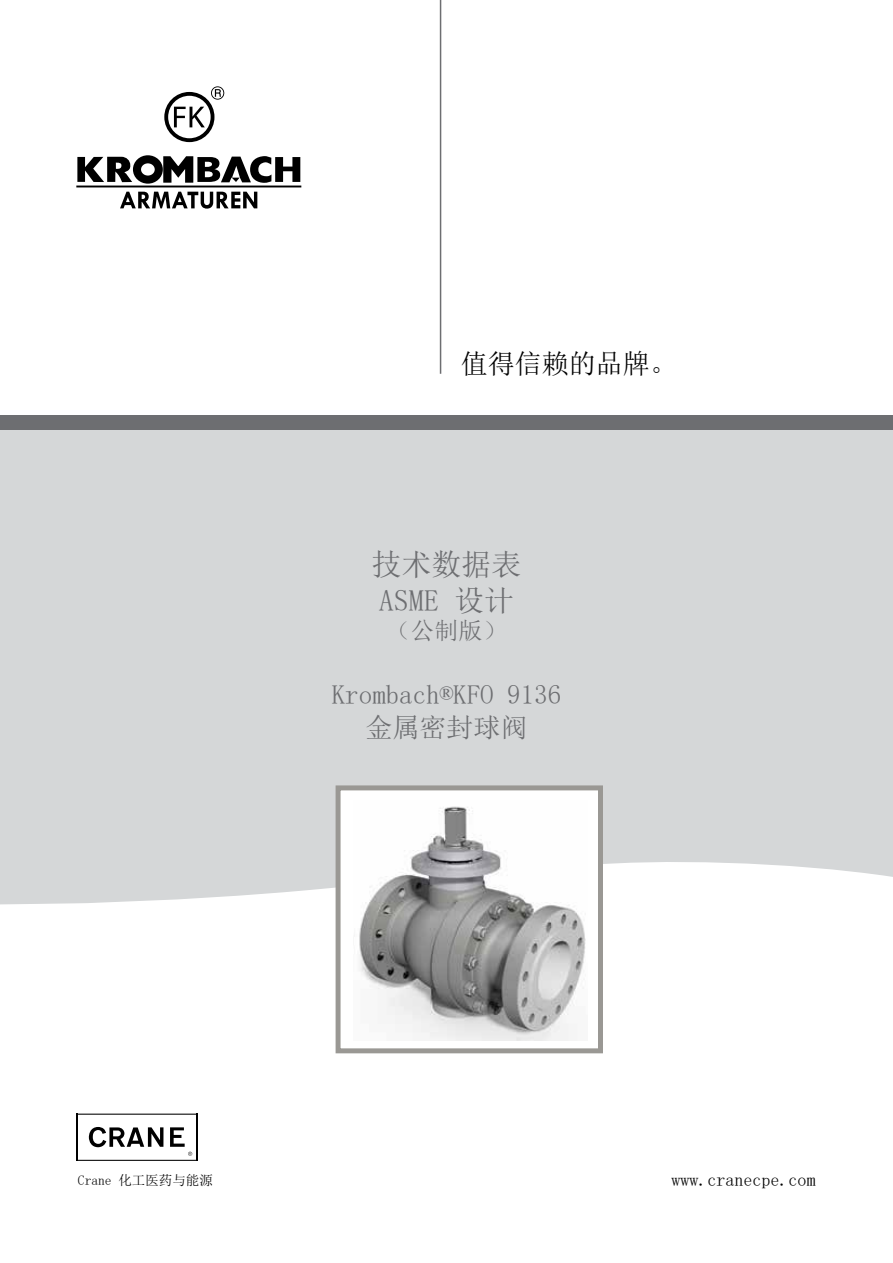
<style>
.page{position:relative;width:893px;height:1263px;background:#fff}
.page>*{position:absolute;margin:0;border:0;box-sizing:border-box;transform-origin:0 0}
.t1{font:30px/36px "Sim Sun";color:#6d6e71}
.t2{font:27px/32.4px "Sim Sun";color:#6d6e71;text-align:center}
.t3{font:27px "Sim Sun";color:#000}
.t4{font:24px "Sim Sun";color:#6d6e71}
.t5{font:18px "Sim Sun";color:#000}
.t6{font:13.5px "Sim Sun";color:#000}
</style>
<div class="page">
<div style="left:0;top:430px;width:893px;height:475px;background:#d5d7d8"></div>
<div style="left:0;top:415px;width:893px;height:15px;background:#6d6e71"></div>
<svg style="left:120px;top:192px;width:137px;height:17px"></svg>
<div style="left:164px;top:92px;width:50px;height:50px;border:4px solid #000;border-radius:50%"></div>
<svg style="left:174px;top:107px;width:31px;height:20px"></svg>
<hr style="left:76px;top:186px;width:225px;height:1px;background:#000">
<svg style="left:162px;top:156px;width:138px;height:27px"></svg>
<div style="left:133px;top:155px;width:30px;height:29px;border:8px solid #000;border-radius:50%"></div>
<svg style="left:77px;top:157px;width:55px;height:25px"></svg>
<svg style="left:211px;top:86px;width:13px;height:14px"></svg>
<hr style="left:440px;top:0;width:1px;height:374px;background:#6d6e71">
<div style="left:336px;top:785px;width:267px;height:268px;background:#fff;border:5px solid #9a9894"></div>
<img style="left:359px;top:806px;width:227px;height:234px">
<svg style="left:89px;top:1127px;width:74px;height:20px"></svg>
<hr style="left:77px;top:1160px;width:120px;height:1px;background:#000">
<hr style="left:197px;top:1113px;width:1px;height:48px;background:#000">
<hr style="left:76px;top:1113px;width:121px;height:2px;background:#000">
<hr style="left:76px;top:1114px;width:1px;height:47px;background:#000">
<svg style="left:170px;top:1127px;width:22px;height:29px"></svg>
<p class="t3" style="left:461px;top:350px;width:217px">值得信赖的品牌。</p>
<p class="t1" style="left:371px;top:546px;width:152px">技术数据表<br>ASME 设计</p>
<p class="t4" style="left:386px;top:619px;width:121px">（公制版）</p>
<p class="t2" style="left:332px;top:678px;width:231px">Krombach®KFO 9136金属密封球阀</p>
<p class="t6" style="left:78px;top:1173px;width:137px">Crane 化工医药与能源</p>
<p class="t5" style="left:671px;top:1170px;width:145px">www.cranecpe.com</p>
</div>
